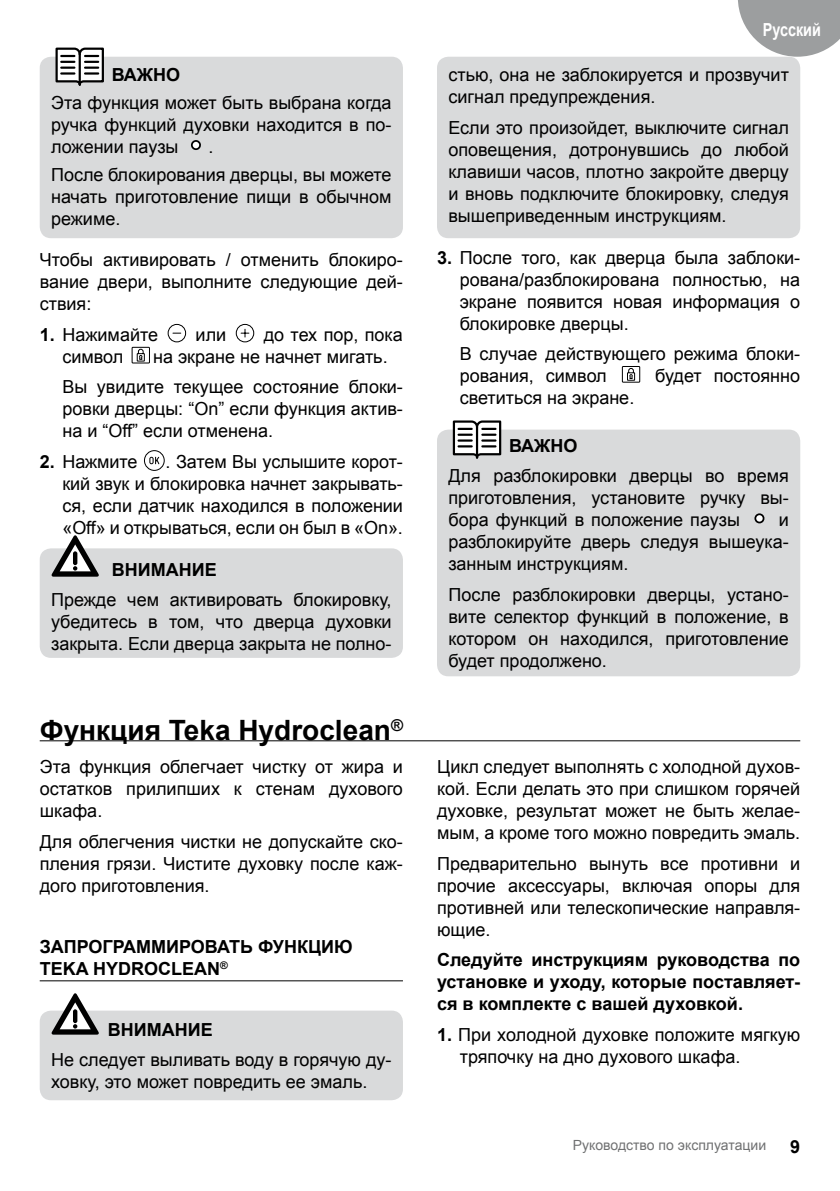
<style>
.page{position:relative;width:840px;height:1191px;background:#fff}
.page>*{position:absolute;margin:0;border:0;box-sizing:border-box;transform-origin:0 0}
.t1{font:700 28px "Arial";color:#000}
.t2{font:18px/22px "Arial";color:#000;text-align:justify}
.t3{font:700 18px/22px "Arial";color:#000}
.t4{font:700 18px "Arial";color:#fff;scale:.8 1}
.t5{font:14px "Arial";color:#707172}
.s1{font-weight:700}
</style>
<div class="page">
<svg style="left:737px;top:0;width:102px;height:57px"></svg>
<div style="left:40px;top:548px;width:363px;height:110px;background:#d9dadb;border-radius:11px"></div>
<div style="left:437px;top:57px;width:362px;height:181px;background:#d9dadb;border-radius:11px"></div>
<svg style="left:51px;top:535px;width:48px;height:41px"></svg>
<div style="left:437px;top:429px;width:362px;height:247px;background:#d9dadb;border-radius:11px"></div>
<svg style="left:451px;top:420px;width:51px;height:39px"></svg>
<hr style="left:475px;top:427px;width:3px;height:30px;background:#000">
<div style="left:40px;top:57px;width:363px;height:181px;background:#d9dadb;border-radius:11px"></div>
<svg style="left:54px;top:47px;width:51px;height:39px"></svg>
<hr style="left:79px;top:54px;width:2px;height:31px;background:#000">
<div style="left:191px;top:140px;width:10px;height:10px;background:#fff;border:2px solid #000;border-radius:50%"></div>
<div style="left:168px;top:324px;width:18px;height:18px;border:1px solid #000;border-radius:50%"></div>
<div style="left:236px;top:324px;width:18px;height:18px;border:1px solid #000;border-radius:50%"></div>
<svg style="left:241px;top:329px;width:8px;height:8px"></svg>
<div style="left:132px;top:347px;width:18px;height:16px;border:1px solid #000"></div>
<svg style="left:136px;top:348px;width:9px;height:14px"></svg>
<svg style="left:144px;top:450px;width:20px;height:20px"></svg>
<div style="left:144px;top:450px;width:21px;height:21px;border:1px solid #000;border-radius:50%"></div>
<svg style="left:149px;top:457px;width:10px;height:7px"></svg>
<div style="left:621px;top:366px;width:18px;height:16px;border:1px solid #000"></div>
<svg style="left:626px;top:367px;width:9px;height:14px"></svg>
<div style="left:754px;top:513px;width:10px;height:10px;background:#fff;border:2px solid #000;border-radius:50%"></div>
<div style="left:40px;top:1010px;width:363px;height:90px;background:#d9dadb;border-radius:11px"></div>
<svg style="left:51px;top:993px;width:48px;height:41px"></svg>
<hr style="left:40px;top:740px;width:759px;height:1px;background:#000">
<hr style="left:40px;top:980px;width:363px;height:1px;background:#000">
<p class="t3" style="left:112px;top:64px;width:70px">ВАжНО</p>
<p class="t2" style="left:51px;top:92px;width:342px">Эта функция может быть выбрана когда ручка функций духовки находится в по&shy;ложении паузы</p>
<p class="t2" style="left:51px;top:133px;width:342px;line-height:27.6px;text-indent:157px">.<br>После блокирования дверцы, вы можете</p>
<p class="t2" style="left:51px;top:185px;width:342px">начать приготовление пищи в обычном режиме.</p>
<p class="t2" style="left:40px;top:249px;width:364px">Чтобы активировать / отменить блокиро&shy;вание двери, выполните следующие дей&shy;ствия:</p>
<p class="t2" style="left:40px;top:324px;width:120px"><span class="s1">1.</span> Нажимайте</p>
<p class="t2" style="left:195px;top:324px;width:32px">или</p>
<p class="t2" style="left:263px;top:324px;width:141px">до тех пор, пока</p>
<p class="t2" style="left:62px;top:346px;width:62px">символ</p>
<p class="t2" style="left:62px;top:341px;width:342px;line-height:30.6px;text-indent:91px">на экране не начнет мигать.<br>Вы увидите текущее состояние блоки-</p>
<p class="t2" style="left:62px;top:398px;width:342px">ровки дверцы: “On” если функция актив&shy;на и “Off” если отменена.</p>
<p class="t2" style="left:40px;top:451px;width:99px"><span class="s1">2.</span> Нажмите</p>
<p class="t2" style="left:62px;top:451px;width:342px;text-indent:103px">. Затем Вы услышите корот&shy;кий звук и блокировка начнет закрывать&shy;ся, если датчик находился в положении «Off» и открываться, если он был в «On».</p>
<p class="t3" style="left:112px;top:559px;width:106px">ВНИМАНИЕ</p>
<p class="t2" style="left:51px;top:589px;width:342px">Прежде чем активировать блокировку, убедитесь в том, что дверца духовки закрыта. Если дверца закрыта не полно-</p>
<h1 class="t1" style="left:40px;top:712px;width:364px">Функция Teka Hydroclean<sup>®</sup></h1>
<p class="t2" style="left:40px;top:756px;width:364px">Эта функция облегчает чистку от жира и остатков прилипших к стенам духового шкафа.</p>
<p class="t2" style="left:40px;top:830px;width:364px">Для облегчения чистки не допускайте ско&shy;пления грязи. Чистите духовку после каж&shy;дого приготовления.</p>
<p class="t3" style="left:40px;top:936px;width:314px">ЗАПРОГРАММИРОВАТЬ ФУНКЦИЮ<br>TEKA HYDROCLEAN<sup>®</sup></p>
<p class="t3" style="left:108px;top:1019px;width:106px">ВНИМАНИЕ</p>
<p class="t2" style="left:51px;top:1049px;width:342px">Не следует выливать воду в горячую ду&shy;ховку, это может повредить ее эмаль.</p>
<p class="t4" style="left:762px;top:18px;width:74px">Русский</p>
<p class="t2" style="left:448px;top:64px;width:342px">стью, она не заблокируется и прозвучит сигнал предупреждения.</p>
<p class="t2" style="left:448px;top:117px;width:342px">Если это произойдет, выключите сигнал оповещения, дотронувшись до любой клавиши часов, плотно закройте дверцу и вновь подключите блокировку, следуя вышеприведенным инструкциям.</p>
<p class="t2" style="left:459px;top:246px;width:342px;text-indent:-23px"><span class="s1">3.</span> После того, как дверца была заблоки&shy;рована/разблокирована полностью, на экране появится новая информация о блокировке дверцы.</p>
<p class="t2" style="left:459px;top:343px;width:342px">В случае действующего режима блоки&shy;рования, символ</p>
<p class="t2" style="left:655px;top:365px;width:146px">будет постоянно</p>
<p class="t2" style="left:459px;top:387px;width:176px">светиться на экране.</p>
<p class="t3" style="left:509px;top:435px;width:70px">ВАжНО</p>
<p class="t2" style="left:448px;top:465px;width:342px">Для разблокировки дверцы во время приготовления, установите ручку вы&shy;бора функций в положение паузы</p>
<p class="t2" style="left:448px;top:509px;width:342px;text-indent:330px">и разблокируйте дверь следуя вышеука&shy;занным инструкциям.</p>
<p class="t2" style="left:448px;top:583px;width:342px">Поcле разблокировки дверцы, устано&shy;вите селектор функций в положение, в котором он находился, приготовление будет продолжено.</p>
<p class="t2" style="left:437px;top:756px;width:364px">Цикл следует выполнять с холодной духов&shy;кой. Если делать это при слишком горячей духовке, результат может не быть желае&shy;мым, а кроме того можно повредить эмаль.</p>
<p class="t2" style="left:437px;top:852px;width:364px">Предварительно вынуть все противни и прочие аксессуары, включая опоры для противней или телескопические направля&shy;ющие.</p>
<p class="t3" style="left:437px;top:949px;width:364px;text-align:justify">Следуйте инструкциям руководства по установке и уходу, которые поставляет&shy;ся в комплекте с вашей духовкой.</p>
<p class="t2" style="left:459px;top:1023px;width:342px;text-indent:-23px"><span class="s1">1.</span> При холодной духовке положите мягкую тряпочку на дно духового шкафа.</p>
<p class="t5" style="left:572px;top:1136px;width:195px">Руководство по эксплуатации</p>
<p class="t3" style="left:789px;top:1136px;width:12px">9</p>
</div>
